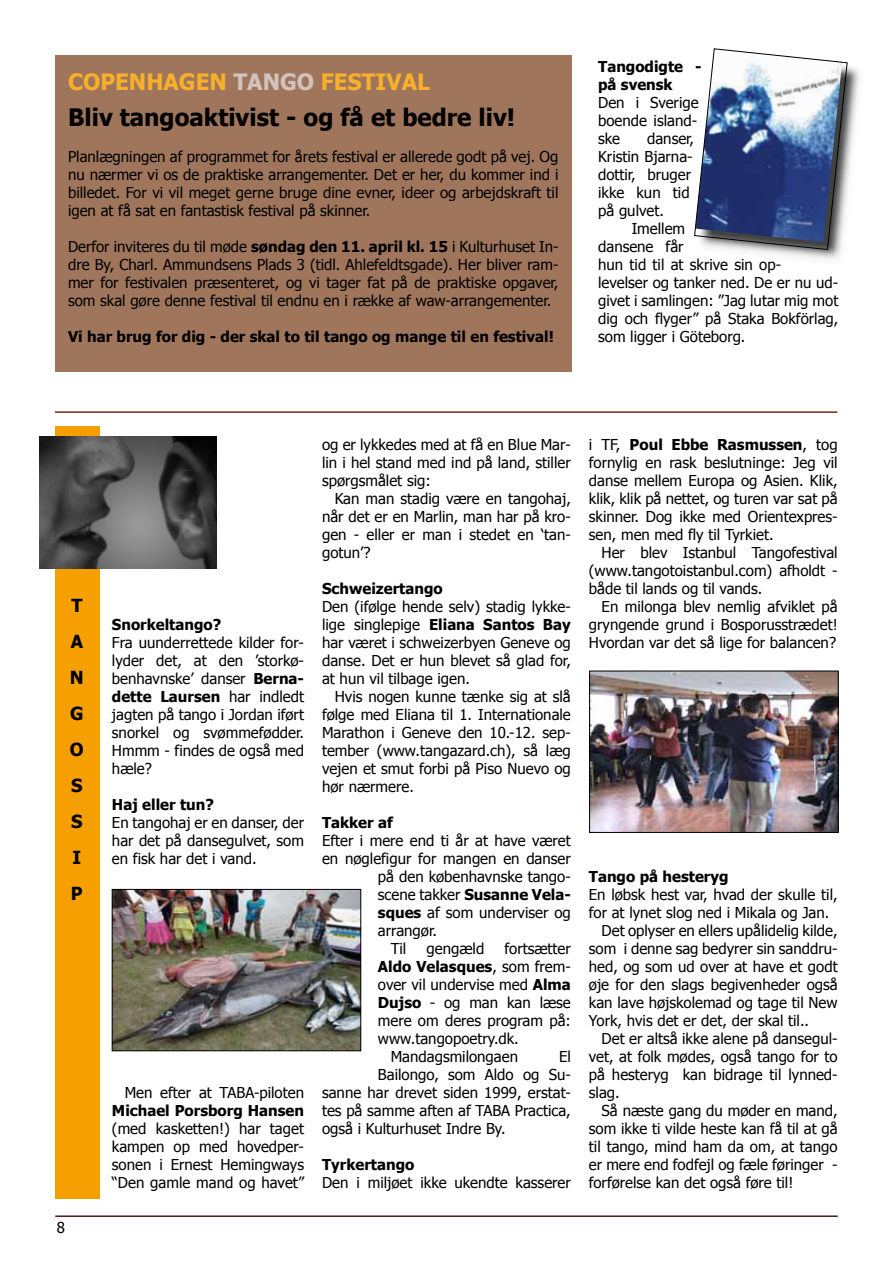
<style>
.page{position:relative;width:893px;height:1263px;background:#fff}
.page>*{position:absolute;margin:0;border:0;box-sizing:border-box;transform-origin:0 0}
.t1{font:700 24px "Tahoma";color:#000}
.t2{font:700 22.5px "Tahoma";color:#f8af2c}
.t3{font:700 18px/36px "Tahoma";color:#000}
.t4{font:15px/18px "Tahoma";color:#000;text-align:justify}
.t5{font:700 15px/18px "Tahoma";color:#000}
.s1{color:#d2c3be}
.s2{font-weight:700}
.s3{font-weight:400}
</style>
<div class="page">
<hr style="left:55px;top:1215px;width:783px;height:2px;background:#471c1a">
<div style="left:55px;top:55px;width:516px;height:316px;background:#9f765b"></div>
<div style="left:55px;top:427px;width:45px;height:772px;background:#f5a000"></div>
<img style="left:40px;top:436px;width:177px;height:132px">
<hr style="left:55px;top:411px;width:782px;height:2px;background:#792417">
<div style="left:697px;top:51px;width:168px;height:216px;background:#000;opacity:.75"></div>
<svg style="left:694px;top:48px;width:153px;height:202px"></svg>
<img style="left:114px;top:891px;width:245px;height:158px">
<div style="left:112px;top:889px;width:249px;height:162px;border:1px solid #000"></div>
<img style="left:591px;top:673px;width:245px;height:158px">
<div style="left:589px;top:671px;width:249px;height:162px;border:1px solid #000"></div>
<h2 class="t2" style="left:68px;top:66px;width:363px">COPENHAGEN <span class="s1">TANGO</span> FESTIVAL</h2>
<h1 class="t1" style="left:68px;top:100px;width:449px">Bliv tangoaktivist - og få et bedre liv!</h1>
<p class="t4" style="left:68px;top:147px;width:492px">Planlægningen af programmet for årets festival er allerede godt på vej. Og nu nærmer vi os de praktiske arrangementer. Det er her, du kommer ind i billedet. For vi vil meget gerne bruge dine evner, ideer og arbejdskraft til igen at få sat en fantastisk festival på skinner.</p>
<p class="t4" style="left:68px;top:237px;width:492px">Derfor inviteres du til møde <span class="s2">søndag den 11. april kl. 15</span> i Kulturhuset In&shy;dre By, Charl. Ammundsens Plads 3 (tidl. Ahlefeldtsgade). Her bliver ram&shy;mer for festivalen præsenteret, og vi tager fat på de praktiske opgaver, som skal gøre denne festival til endnu en i række af waw-arrangementer.</p>
<p class="t5" style="left:68px;top:327px;width:487px">Vi har brug for dig - der skal to til tango og mange til en festival!</p>
<p class="t5" style="left:598px;top:57px;width:105px">Tangodigte - på svensk</p>
<p class="t4" style="left:598px;top:93px;width:102px">Den i Sverige boende island&shy;ske</p>
<p class="t4" style="left:598px;top:129px;width:97px;text-align:left;text-indent:49px">danser,<br>Kristin Bjarna&shy;dottir, bruger ikke kun tid på gulvet.</p>
<p class="t4" style="left:598px;top:219px;width:242px;text-align:left;text-indent:34px">Imellem<br>dansene får<br>hun tid til at skrive sin op-<br>levelser og tanker ned. De er nu ud&shy;givet i samlingen: ”Jag lutar mig mot dig och flyger” på Staka Bokförlag, som ligger i Göteborg.</p>
<p class="t3" style="left:70px;top:586px;width:15px">T<br>A<br>N<br>G<br>O<br>S<br>S<br>I<br>P</p>
<p class="t4" style="left:57px;top:1218px;width:10px">8</p>
<p class="t5" style="left:112px;top:615px;width:111px">Snorkeltango?</p>
<p class="t4" style="left:112px;top:633px;width:194px">Fra uunderrettede kilder for&shy;lyder det, at den ’storkø&shy;benhavnske’ danser <span class="s2">Berna&shy;dette Laursen</span> har indledt jagten på tango i Jordan iført snorkel og svømmefødder.<br>Hmmm - findes de også med hæle?</p>
<p class="t5" style="left:112px;top:795px;width:103px">Haj eller tun?</p>
<p class="t4" style="left:112px;top:813px;width:194px">En tangohaj er en danser, der har det på dansegulvet, som en fisk har det i vand.</p>
<p class="t4" style="left:125px;top:1083px;width:181px">Men efter at TABA-piloten</p>
<p class="t5" style="left:112px;top:1101px;width:194px">Michael Porsborg Hansen</p>
<p class="t4" style="left:112px;top:1119px;width:194px">(med kasketten!) har taget kampen op med hovedper&shy;sonen i Ernest Hemingways “Den gamle mand og havet”</p>
<p class="t4" style="left:322px;top:435px;width:250px">og er lykkedes med at få en Blue Mar&shy;lin i hel stand med ind på land, stiller spørgsmålet sig:</p>
<p class="t4" style="left:322px;top:489px;width:250px;text-indent:13px">Kan man stadig være en tangohaj, når det er en Marlin, man har på kro&shy;gen - eller er man i stedet en ‘tan&shy;gotun’?</p>
<p class="t5" style="left:322px;top:579px;width:122px">Schweizertango</p>
<p class="t4" style="left:322px;top:597px;width:250px">Den (ifølge hende selv) stadig lykke&shy;lige singlepige <span class="s2">Eliana Santos Bay </span>har været i schweizerbyen Geneve og danse. Det er hun blevet så glad for, at hun vil tilbage igen.</p>
<p class="t4" style="left:322px;top:687px;width:250px;text-indent:13px">Hvis nogen kunne tænke sig at slå følge med Eliana til 1. Internationale Marathon i Geneve den 10.-12. sep&shy;tember (www.tangazard.ch), så læg vejen et smut forbi på Piso Nuevo og hør nærmere.</p>
<p class="t5" style="left:322px;top:813px;width:72px">Takker af</p>
<p class="t4" style="left:322px;top:831px;width:250px">Efter i mere end ti år at have været</p>
<p class="t4" style="left:322px;top:849px;width:250px">en nøglefigur for mangen en danser</p>
<p class="t4" style="left:378px;top:867px;width:194px">på den københavnske tango-</p>
<p class="t5" style="left:378px;top:885px;width:194px"><span class="s3">scene takker</span> Susanne Vela-</p>
<p class="t4" style="left:378px;top:903px;width:194px"><span class="s2">sques</span> af som underviser og</p>
<p class="t4" style="left:378px;top:921px;width:61px">arrangør.</p>
<p class="t4" style="left:391px;top:939px;width:17px">Til</p>
<p class="t4" style="left:427px;top:939px;width:59px">gengæld</p>
<p class="t4" style="left:505px;top:939px;width:68px">fortsætter</p>
<p class="t5" style="left:378px;top:957px;width:194px">Aldo Velasques<span class="s3">, som frem-</span></p>
<p class="t4" style="left:378px;top:975px;width:194px">over vil undervise med <span class="s2">Alma</span></p>
<p class="t4" style="left:378px;top:993px;width:194px"><span class="s2">Dujso</span> - og man kan læse</p>
<p class="t4" style="left:378px;top:1011px;width:194px">mere om deres program på:</p>
<p class="t4" style="left:378px;top:1029px;width:142px">www.tangopoetry.dk.</p>
<p class="t4" style="left:391px;top:1047px;width:129px">Mandagsmilongaen</p>
<p class="t4" style="left:559px;top:1047px;width:13px">El</p>
<p class="t4" style="left:378px;top:1065px;width:194px">Bailongo, som Aldo og Su-</p>
<p class="t4" style="left:322px;top:1083px;width:250px">sanne har drevet siden 1999, erstat-</p>
<p class="t4" style="left:322px;top:1101px;width:250px">tes på samme aften af TABA Practica,</p>
<p class="t4" style="left:322px;top:1119px;width:185px">også i Kulturhuset Indre By.</p>
<p class="t5" style="left:322px;top:1155px;width:94px">Tyrkertango</p>
<p class="t4" style="left:322px;top:1173px;width:250px">Den i miljøet ikke ukendte kasserer</p>
<p class="t4" style="left:589px;top:435px;width:250px">i TF, <span class="s2">Poul Ebbe Rasmussen</span>, tog fornylig en rask beslutninge: Jeg vil danse mellem Europa og Asien. Klik, klik, klik på nettet, og turen var sat på skinner. Dog ikke med Orientexpres&shy;sen, men med fly til Tyrkiet.</p>
<p class="t4" style="left:589px;top:543px;width:250px;text-indent:13px">Her blev Istanbul Tangofestival (www.tangotoistanbul.com) afholdt - både til lands og til vands.</p>
<p class="t4" style="left:589px;top:597px;width:250px;text-indent:13px">En milonga blev nemlig afviklet på gryngende grund i Bosporusstrædet!<br>Hvordan var det så lige for balancen?</p>
<p class="t5" style="left:589px;top:867px;width:141px">Tango på hesteryg</p>
<p class="t4" style="left:589px;top:885px;width:250px">En løbsk hest var, hvad der skulle til,</p>
<p class="t4" style="left:589px;top:903px;width:242px">for at lynet slog ned i Mikala og Jan.</p>
<p class="t4" style="left:602px;top:921px;width:238px">Det oplyser en ellers upålidelig kilde,</p>
<p class="t4" style="left:589px;top:939px;width:250px">som i denne sag bedyrer sin sanddru-</p>
<p class="t4" style="left:589px;top:957px;width:250px">hed, og som ud over at have et godt</p>
<p class="t4" style="left:589px;top:975px;width:250px">øje for den slags begivenheder også</p>
<p class="t4" style="left:589px;top:993px;width:250px">kan lave højskolemad og tage til New</p>
<p class="t4" style="left:589px;top:1011px;width:222px">York, hvis det er det, der skal til..</p>
<p class="t4" style="left:602px;top:1029px;width:238px">Det er altså ikke alene på dansegul-</p>
<p class="t4" style="left:589px;top:1047px;width:250px">vet, at folk mødes, også tango for to</p>
<p class="t4" style="left:589px;top:1065px;width:250px">på hesteryg kan bidrage til lynned-</p>
<p class="t4" style="left:589px;top:1083px;width:32px">slag.</p>
<p class="t4" style="left:602px;top:1101px;width:238px">Så næste gang du møder en mand,</p>
<p class="t4" style="left:589px;top:1119px;width:250px">som ikke ti vilde heste kan få til at gå</p>
<p class="t4" style="left:589px;top:1137px;width:250px">til tango, mind ham da om, at tango</p>
<p class="t4" style="left:589px;top:1155px;width:250px">er mere end fodfejl og fæle føringer -</p>
<p class="t4" style="left:589px;top:1173px;width:206px">forførelse kan det også føre til!</p>
</div>
